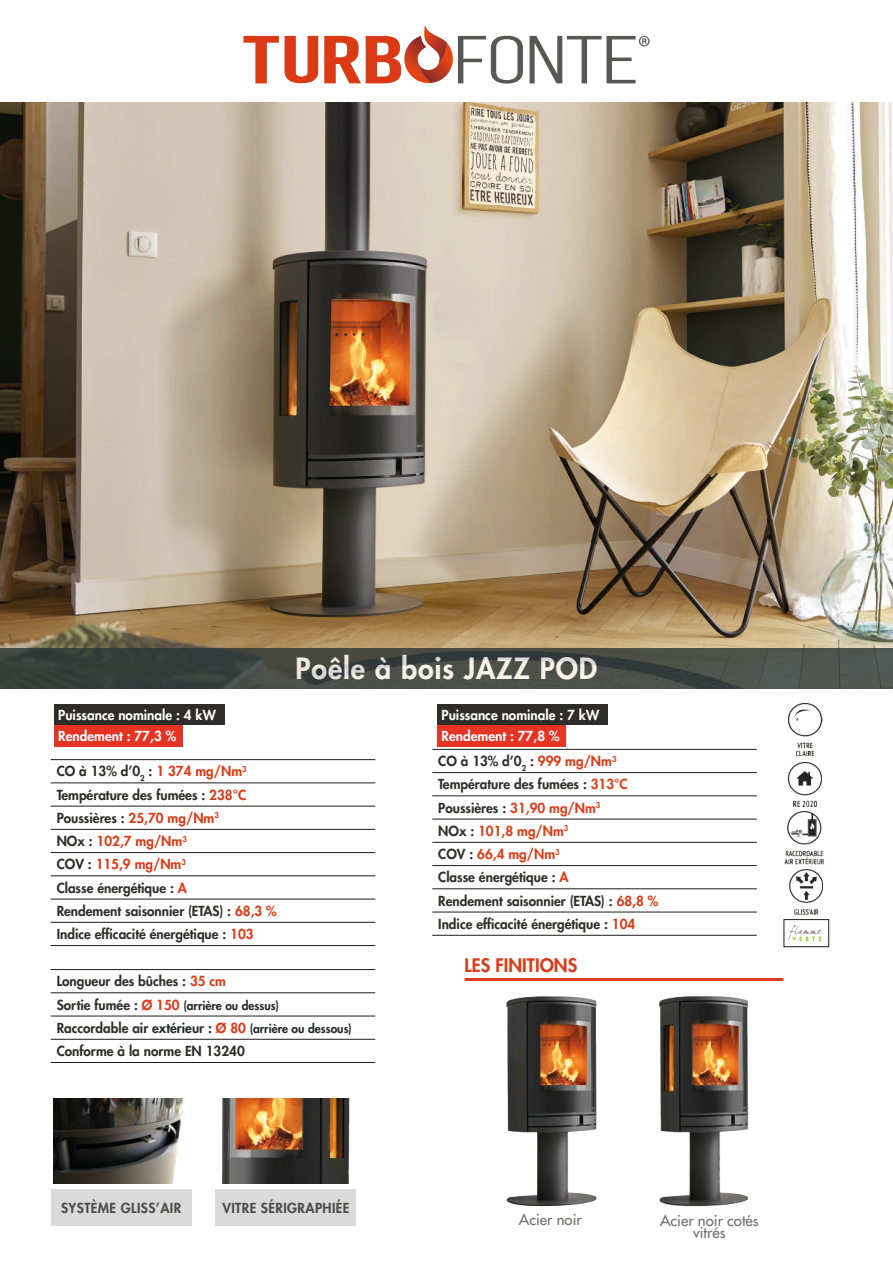
<style>
.page{position:relative;width:893px;height:1263px;background:#fff}
.page>*{position:absolute;margin:0;border:0;box-sizing:border-box;transform-origin:0 0}
.t1{font:800 28.5px "Futura LT";letter-spacing:.03em;color:#fff}
.t2{font:800 18.15px "Futura LT";color:#dd3b17}
.t3{font:15px/12px "Futura LT";color:#70706f;text-align:center}
.t4{font:800 13.5px/23.2px "Futura LT";color:#2e2d2c}
.t5{font:800 13.5px "Futura LT";color:#fff}
.t6{font:800 13.5px "Futura LT";letter-spacing:.03em;color:#4b4b4a}
.t7{font:800 12px/23.2px "Futura LT";color:#252626}
.s1{color:#dc3915}
.s2{color:#dd3b17}
.s3{font-size:13.5px;color:#2e2d2c}
.s4{font-size:13.5px;color:#dd3b17}
.s5{font-size:13.5px}
</style>
<div class="page">
<img style="left:0;top:102px;width:893px;height:546px">
<svg style="left:243px;top:36px;width:36px;height:47px"></svg>
<svg style="left:285px;top:36px;width:33px;height:47px"></svg>
<svg style="left:530px;top:36px;width:120px;height:47px"></svg>
<svg style="left:324px;top:25px;width:199px;height:59px"></svg>
<hr style="left:465px;top:978px;width:318px;height:3px;background:#df3c17">
<img style="left:506px;top:996px;width:91px;height:211px">
<img style="left:659px;top:996px;width:90px;height:211px">
<svg style="left:0;top:648px;width:893px;height:41px;background:#434844"></svg>
<img style="left:53px;top:1098px;width:131px;height:85px">
<img style="left:222px;top:1098px;width:128px;height:78px">
<img style="left:222px;top:1176px;width:127px;height:7px">
<div style="left:51px;top:1189px;width:140px;height:37px;background:#dadada"></div>
<div style="left:216px;top:1189px;width:140px;height:37px;background:#dadada"></div>
<img style="left:789px;top:869px;width:34px;height:46px">
<img style="left:788px;top:761px;width:34px;height:45px">
<img style="left:785px;top:811px;width:39px;height:54px">
<img style="left:788px;top:703px;width:34px;height:53px">
<img style="left:788px;top:925px;width:35px;height:17px">
<div style="left:783px;top:919px;width:46px;height:28px;border:1px solid #1d1d1b"></div>
<div style="left:54px;top:704px;width:171px;height:21px;background:#2e2d2c"></div>
<div style="left:437px;top:704px;width:171px;height:21px;background:#2e2d2c"></div>
<div style="left:54px;top:725px;width:128px;height:21px;background:#e63424"></div>
<div style="left:437px;top:725px;width:129px;height:21px;background:#e63424"></div>
<hr style="left:51px;top:759px;width:324px;height:1px;background:#1d1d1b">
<hr style="left:51px;top:782px;width:324px;height:1px;background:#1d1d1b">
<hr style="left:51px;top:806px;width:324px;height:1px;background:#1d1d1b">
<hr style="left:51px;top:829px;width:324px;height:1px;background:#1d1d1b">
<hr style="left:51px;top:852px;width:324px;height:1px;background:#1d1d1b">
<hr style="left:51px;top:875px;width:324px;height:1px;background:#1d1d1b">
<hr style="left:51px;top:899px;width:324px;height:1px;background:#1d1d1b">
<hr style="left:51px;top:922px;width:324px;height:1px;background:#1d1d1b">
<hr style="left:51px;top:945px;width:324px;height:1px;background:#1d1d1b">
<hr style="left:51px;top:969px;width:324px;height:1px;background:#1d1d1b">
<hr style="left:51px;top:992px;width:324px;height:1px;background:#1d1d1b">
<hr style="left:51px;top:1016px;width:324px;height:1px;background:#1d1d1b">
<hr style="left:51px;top:1039px;width:324px;height:1px;background:#1d1d1b">
<hr style="left:51px;top:1062px;width:324px;height:1px;background:#1d1d1b">
<hr style="left:432px;top:749px;width:325px;height:1px;background:#1d1d1b">
<hr style="left:432px;top:772px;width:325px;height:1px;background:#1d1d1b">
<hr style="left:432px;top:795px;width:325px;height:1px;background:#1d1d1b">
<hr style="left:432px;top:819px;width:325px;height:1px;background:#1d1d1b">
<hr style="left:432px;top:842px;width:325px;height:1px;background:#1d1d1b">
<hr style="left:432px;top:865px;width:325px;height:1px;background:#1d1d1b">
<hr style="left:432px;top:888px;width:325px;height:1px;background:#1d1d1b">
<hr style="left:432px;top:912px;width:325px;height:1px;background:#1d1d1b">
<hr style="left:432px;top:935px;width:325px;height:1px;background:#1d1d1b">
<h1 class="t1" style="left:296px;top:649px;width:303px">Poêle à bois JAZZ POD</h1>
<p class="t5" style="left:58px;top:706px;width:159px">Puissance nominale : 4 kW</p>
<p class="t5" style="left:442px;top:706px;width:159px">Puissance nominale : 7 kW</p>
<p class="t5" style="left:58px;top:727px;width:119px">Rendement : 77,3 %</p>
<p class="t5" style="left:442px;top:727px;width:119px">Rendement : 77,8 %</p>
<p class="t4" style="left:57px;top:759px;width:222px">CO à 13% d’0<sub>2</sub> : <span class="s1">1 374 mg/Nm</span><sup>3<br></sup>Température des fumées : <span class="s1">238°C<br></span>Poussières : <span class="s1">25,70 mg/Nm</span><sup>3<br></sup>NOx : <span class="s1">102,7 mg/Nm</span><sup>3<br></sup>COV : <span class="s1">115,9 mg/Nm</span><sup>3<br></sup>Classe énergétique : <span class="s2">A<br></span>Rendement saisonnier (ETAS) : <span class="s1">68,3 %<br></span>Indice efficacité énergétique : <span class="s1">103</span></p>
<p class="t4" style="left:57px;top:969px;width:171px">Longueur des bûches : <span class="s2">35 cm</span></p>
<p class="t7" style="left:57px;top:993px;width:297px"><span class="s3">Sortie fumée :</span> <span class="s4">Ø 150</span> (arrière ou dessus)<br><span class="s3">Raccordable a</span><span class="s5">ir extérie</span><span class="s3">ur :</span> <span class="s4">Ø 80</span> (arrière ou dessous)</p>
<p class="t4" style="left:57px;top:1039px;width:190px">Conforme à la norme EN 13240</p>
<p class="t4" style="left:438px;top:749px;width:222px">CO à 13% d’0<sub>2</sub> : <span class="s1">999 mg/Nm</span><sup>3<br></sup>Température des fumées : <span class="s2">313°C<br></span>Poussières : <span class="s2">31,90 mg/Nm</span><sup>3<br></sup>NOx : <span class="s2">101,8 mg/Nm</span><sup>3<br></sup>COV : <span class="s2">66,4 mg/Nm</span><sup>3<br></sup>Classe énergétique : <span class="s2">A<br></span>Rendement saisonnier (ETAS) : <span class="s1">68,8 %<br></span>Indice efficacité énergétique : <span class="s1">104</span></p>
<h2 class="t2" style="left:465px;top:953px;width:114px">LES FINITIONS</h2>
<p class="t6" style="left:61px;top:1199px;width:122px">SYSTÈME GLISS’AIR</p>
<p class="t6" style="left:222px;top:1199px;width:129px">VITRE SÉRIGRAPHIÉE</p>
<p class="t3" style="left:519px;top:1213px;width:64px">Acier noir</p>
<p class="t3" style="left:660px;top:1214px;width:100px">Acier noir cotés vitrés</p>
</div>
